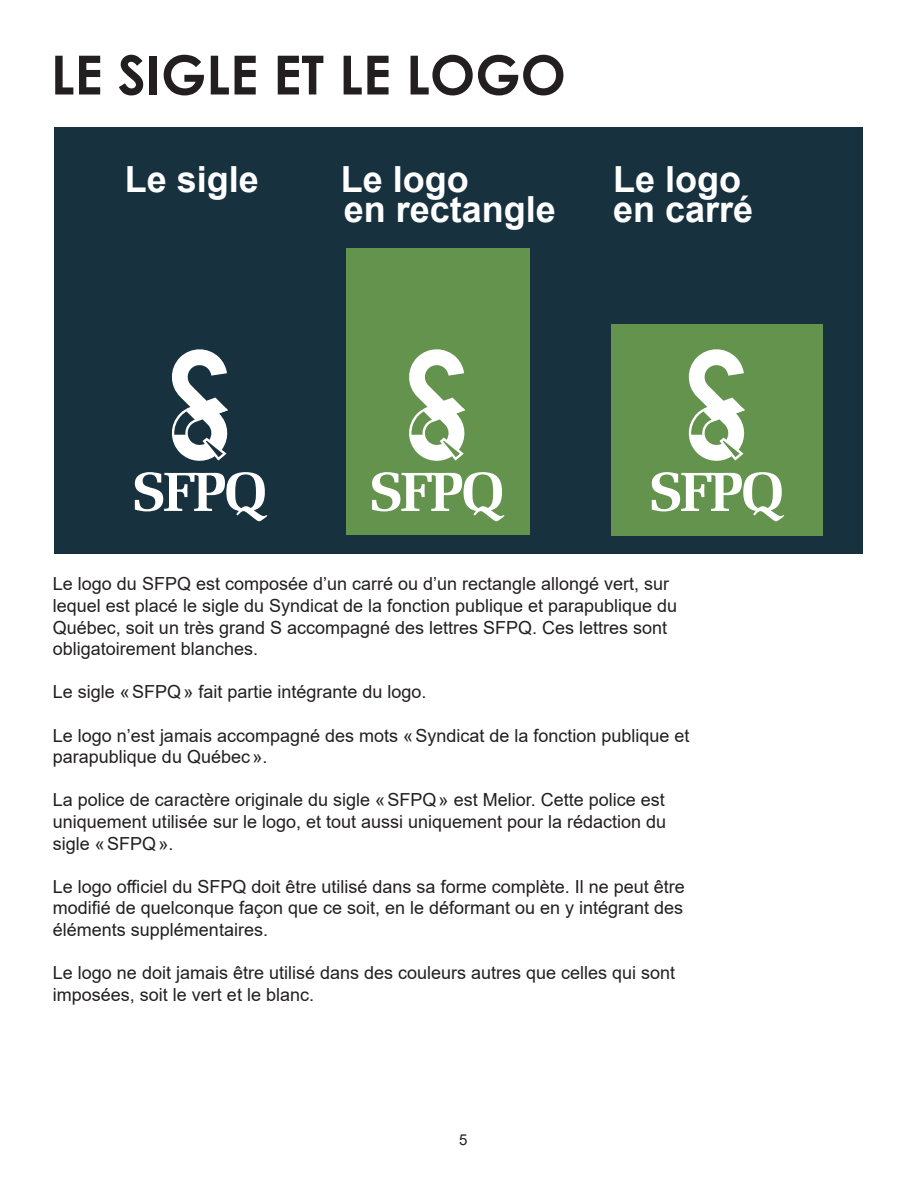
<style>
.page{position:relative;width:918px;height:1188px;background:#fff}
.page>*{position:absolute;margin:0;border:0;box-sizing:border-box;transform-origin:0 0}
.Style_de_paragraphe{font:700 54px "Century Gothic";color:#231f20}
.t1{font:700 36px "Arial";color:#fff}
.t2{font:18px/21.6px "Arial";color:#231f20}
.t3{font:15px "Arial";color:#231f20}
</style>
<div class="page">
<div style="left:55px;top:127px;width:808px;height:426px;background:#18313f"></div>
<div style="left:346px;top:249px;width:184px;height:286px;background:#64934e"></div>
<div style="left:612px;top:324px;width:211px;height:211px;background:#64934e"></div>
<svg style="left:372px;top:472px;width:133px;height:49px"></svg>
<svg style="left:409px;top:349px;width:56px;height:112px"></svg>
<svg style="left:135px;top:472px;width:132px;height:49px"></svg>
<svg style="left:172px;top:349px;width:56px;height:112px"></svg>
<svg style="left:652px;top:472px;width:132px;height:49px"></svg>
<svg style="left:688px;top:349px;width:57px;height:112px"></svg>
<p class="Style_de_paragraphe" style="left:51px;top:34px;width:517px">LE SIGLE ET LE LOGO</p>
<p class="t1" style="left:125px;top:154px;width:136px">Le sigle</p>
<p class="t1" style="left:341px;top:154px;width:130px">Le logo</p>
<p class="t1" style="left:613px;top:154px;width:130px">Le logo</p>
<p class="t1" style="left:344px;top:184px;width:214px">en rectangle</p>
<p class="t1" style="left:613px;top:184px;width:142px">en carré</p>
<p class="t2" style="left:53px;top:573px;width:626px">Le logo du SFPQ est composée d’un carré ou d’un rectangle allongé vert, sur lequel est placé le sigle du Syndicat de la fonction publique et parapublique du Québec, soit un très grand S accompagné des lettres SFPQ. Ces lettres sont obligatoirement blanches.</p>
<p class="t2" style="left:53px;top:681px;width:375px">Le sigle «SFPQ» fait partie intégrante du logo.</p>
<p class="t2" style="left:53px;top:724px;width:638px">Le logo n’est jamais accompagné des mots «Syndicat de la fonction publique et parapublique du Québec».</p>
<p class="t2" style="left:53px;top:789px;width:615px;text-align:justify">La police de caractère originale du sigle «SFPQ» est Melior. Cette police est uniquement utilisée sur le logo, et tout aussi uniquement pour la rédaction du sigle «SFPQ».</p>
<p class="t2" style="left:53px;top:876px;width:633px;text-align:justify">Le logo officiel du SFPQ doit être utilisé dans sa forme complète. Il ne peut être modifié de quelconque façon que ce soit, en le déformant ou en y intégrant des éléments supplémentaires.</p>
<p class="t2" style="left:53px;top:962px;width:624px">Le logo ne doit jamais être utilisé dans des couleurs autres que celles qui sont imposées, soit le vert et le blanc.</p>
<p class="t3" style="left:459px;top:1129px;width:10px">5</p>
</div>
